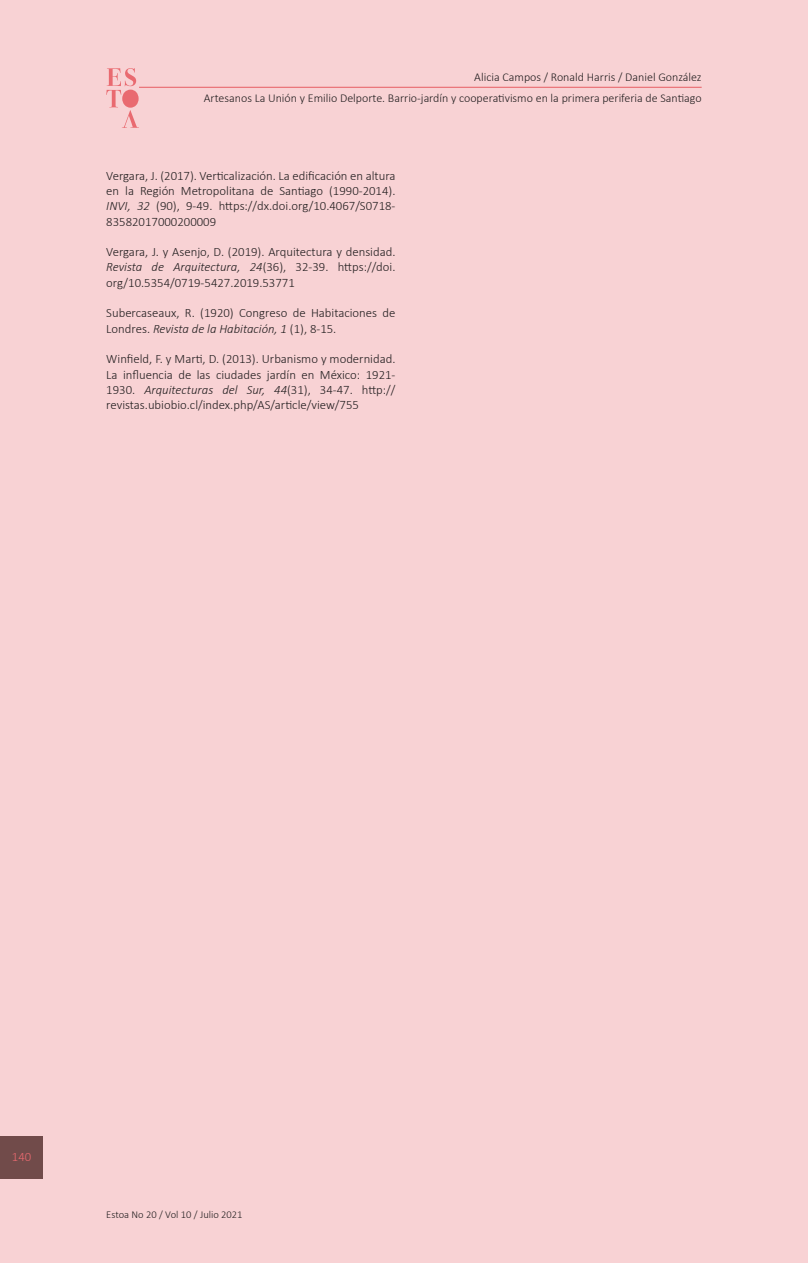
<style>
.page{position:relative;width:808px;height:1263px;background:#f8d2d4}
.page>*{position:absolute;margin:0;border:0;box-sizing:border-box;transform-origin:0 0}
.parrafo{font:300 12.75px/15.3px "Calibri";color:#231f20;text-align:justify}
.t1{font:300 12.75px "Calibri";color:#e96a70}
.t2{font:300 12px "Calibri";color:#231f20}
.t3{font:300 10.5px "Calibri";color:#231f20}
.s1{font-style:italic}
</style>
<div class="page">
<p class="t2" style="left:474px;top:70px;width:229px">Alicia Campos / Ronald Harris / Daniel González</p>
<p class="t2" style="left:204px;top:91px;width:499px">Artesanos La Unión y Emilio Delporte. Barrio-jardín y cooperativismo en la primera periferia de Santiago</p>
<p class="parrafo" style="left:106px;top:168px;width:291px">Vergara, J. (2017). Verticalización. La edificación en altura en la Región Metropolitana de Santiago (1990-2014).<br><span class="s1">INVI, 32</span> (90), 9-49. https://dx.doi.org/10.4067/S0718- 83582017000200009</p>
<p class="parrafo" style="left:106px;top:244px;width:291px">Vergara, J. y Asenjo, D. (2019). Arquitectura y densidad.<br><span class="s1">Revista de Arquitectura, 24</span>(36), 32-39. https://doi. org/10.5354/0719-5427.2019.53771</p>
<p class="parrafo" style="left:106px;top:305px;width:291px">Subercaseaux, R. (1920) Congreso de Habitaciones de<br>Londres. <span class="s1">Revista de la Habitación, 1</span> (1), 8-15.</p>
<p class="parrafo" style="left:106px;top:351px;width:291px">Winfield, F. y Marti, D. (2013). Urbanismo y modernidad.<br>La influencia de las ciudades jardín en México: 1921- 1930. <span class="s1">Arquitecturas del Sur, 44</span>(31), 34-47. http:// revistas.ubiobio.cl/index.php/AS/article/view/755</p>
<p class="t1" style="left:12px;top:1148px;width:21px">140</p>
<p class="t3" style="left:106px;top:1207px;width:138px">Estoa No 20 / Vol 10 / Julio 2021</p>
</div>
